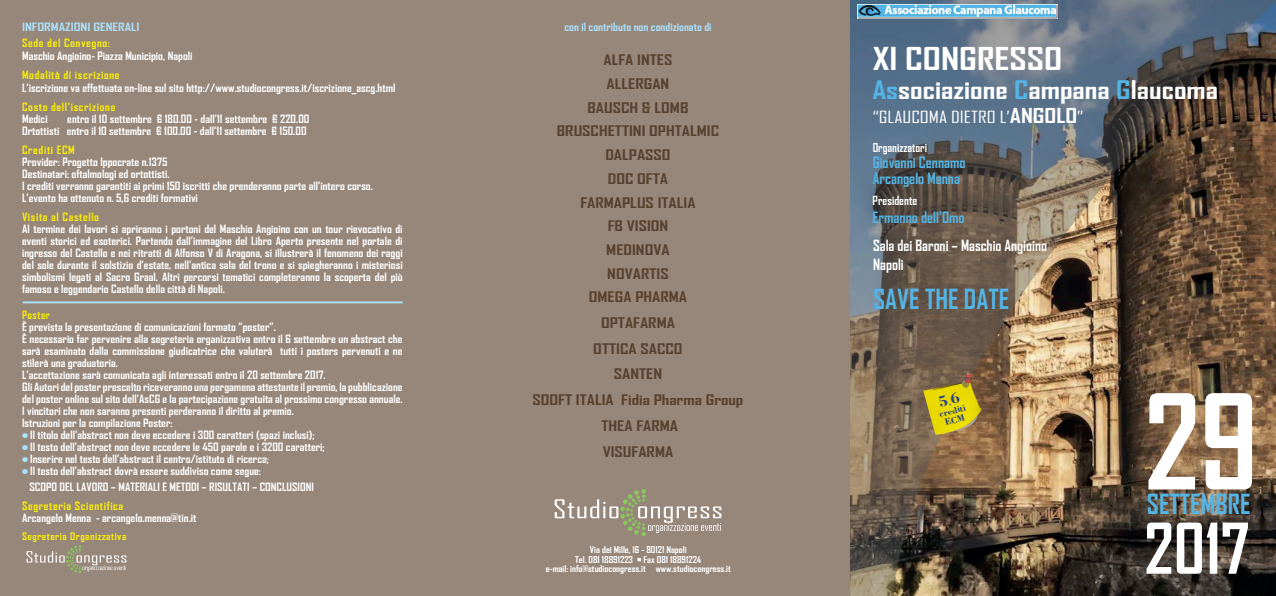
<style>
.page{position:relative;width:1276px;height:596px;background:#fff}
.page>*{position:absolute;margin:0;border:0;box-sizing:border-box;transform-origin:0 0}
.t1{font:700 125.9px "Agency FB";color:#fff}
.t2{font:700 66.9px "Agency FB";color:#fff}
.t3{font:700 30.2px "Agency FB";color:#fff;scale:1.26 1}
.t4{font:700 26.6px "Agency FB";color:#53b4e5}
.t5{font:700 24.5px "Agency FB";color:#fff;scale:1.26 1}
.t6{font:16.1px "Agency FB";color:#fff;scale:1.26 1}
.t7{font:700 15px/16px "Agency FB";color:#53b4e5}
.t8{font:700 14.8px/18.7px "Agency FB";color:#fff}
.t9{font:700 14px "Agency FB";color:#58412e;scale:1.3 1}
.t10{font:700 12px "Agency FB";color:#fff}
.t11{font:700 11.8px "Agency FB";color:#fff}
.t12{font:700 11px/12px "Agency FB";color:#fff;text-align:justify;scale:1.08 1}
.t13{font:700 11px "Agency FB";letter-spacing:.05em;color:#f9ee06;scale:1.08 1}
.t14{font:700 11px "Agency FB";color:#aae0f9;scale:1.09 1}
.t15{font:700 11px "Agency FB";color:#aae0f9;scale:1.3 1}
.t16{font:700 11px "Agency FB";letter-spacing:.05em;color:#f9ee06}
.t17{font:700 10px "Agency FB";letter-spacing:.05em;color:#f9ee06;scale:1.08 1}
.t18{font:700 9.5px "Bodoni";color:#253f8e}
.t19{font:700 9px "Agency FB";color:#fff;scale:1.08 1}
.s1{color:#aae0f9}
.s2{color:#53b4e5}
.s3{font-weight:700;font-size:19.7px}
</style>
<div class="page">
<div style="left:0;top:0;width:850px;height:595px;background:#97877b"></div>
<img style="left:850px;top:0;width:426px;height:595px">
<img style="left:857px;top:5px;width:200px;height:14px">
<svg style="left:554px;top:489px;width:167px;height:47px"></svg>
<svg style="left:26px;top:545px;width:101px;height:28px"></svg>
<hr style="left:23px;top:301px;width:380px;height:2px;background:#aae0f9">
<img style="left:923px;top:381px;width:11px;height:53px">
<svg style="left:934px;top:373px;width:47px;height:62px;background:#c3ad1b"></svg>
<p class="t15" style="left:22px;top:20px;width:92px">INFORMAZIONI GENERALI</p>
<p class="t13" style="left:22px;top:36px;width:83px">Sede del Convegno:</p>
<p class="t12" style="left:22px;top:49px;width:159px">Maschio Angioino- Piazza Municipio, Napoli</p>
<p class="t13" style="left:22px;top:68px;width:92px">Modalità di iscrizione</p>
<p class="t12" style="left:22px;top:81px;width:347px">L’iscrizione va effettuata on-line sul sito http://www.studiocongress.it/iscrizione_ascg.html</p>
<p class="t13" style="left:22px;top:100px;width:88px">Costo dell’iscrizione</p>
<p class="t12" style="left:22px;top:112px;width:25px">Medici</p>
<p class="t12" style="left:67px;top:112px;width:226px">entro il 10 settembre € 180.00 - dall’11 settembre € 220.00</p>
<p class="t12" style="left:22px;top:124px;width:265px">Ortottisti entro il 10 settembre € 100.00 - dall’11 settembre € 150.00</p>
<p class="t13" style="left:22px;top:143px;width:50px">Crediti ECM</p>
<p class="t12" style="left:22px;top:155px;width:136px">Provider: Progetto Ippocrate n.1375</p>
<p class="t12" style="left:22px;top:167px;width:138px">Destinatari: oftalmologi ed ortottisti.</p>
<p class="t12" style="left:22px;top:179px;width:326px">I crediti verranno garantiti ai primi 150 iscritti che prenderanno parte all’intero corso.</p>
<p class="t12" style="left:22px;top:191px;width:164px">L’evento ha ottenuto n. 5,6 crediti formativi</p>
<p class="t13" style="left:22px;top:209px;width:73px">Visita al Castello</p>
<p class="t12" style="left:22px;top:222px;width:354px">Al termine dei lavori si apriranno i portoni del Maschio Angioino con un tour rievocativo di eventi storici ed esoterici. Partendo dall’immagine del Libro Aperto presente nel portale di ingresso del Castello e nei ritratti di Alfonso V di Aragona, si illustrerà il fenomeno dei raggi del sole durante il solstizio d’estate, nell’antica sala del trono e si spiegheranno i misteriosi simbolismi legati al Sacro Graal. Altri percorsi tematici completeranno la scoperta del più famoso e leggendario Castello della città di Napoli.</p>
<p class="t16" style="left:22px;top:308px;width:29px">Poster</p>
<p class="t12" style="left:22px;top:320px;width:236px">È prevista la presentazione di comunicazioni formato ”poster”.</p>
<p class="t12" style="left:22px;top:332px;width:354px">È necessario far pervenire alla segreteria organizzativa entro il 6 settembre un abstract che sarà esaminato dalla commissione giudicatrice che valuterà tutti i posters pervenuti e ne stilerà una graduatoria.</p>
<p class="t12" style="left:22px;top:368px;width:283px">L’accettazione sarà comunicata agli interessati entro il 20 settembre 2017.</p>
<p class="t12" style="left:22px;top:380px;width:354px">Gli Autori del poster prescelto riceveranno una pergamena attestante il premio, la pubblicazione del poster online sul sito dell’AsCG e la partecipazione gratuita al prossimo congresso annuale.</p>
<p class="t12" style="left:22px;top:404px;width:253px">I vincitori che non saranno presenti perderanno il diritto al premio.</p>
<p class="t12" style="left:22px;top:416px;width:141px">Istruzioni per la compilazione Poster:</p>
<p class="t12" style="left:22px;top:428px;width:272px"><span class="s1">●</span> Il titolo dell’abstract non deve eccedere i 300 caratteri (spazi inclusi);</p>
<p class="t12" style="left:22px;top:440px;width:282px"><span class="s1">●</span> Il testo dell’abstract non deve eccedere le 450 parole e i 3200 caratteri;</p>
<p class="t12" style="left:22px;top:452px;width:230px"><span class="s1">●</span> Inserire nel testo dell’abstract il centro/istituto di ricerca;</p>
<p class="t12" style="left:22px;top:464px;width:223px"><span class="s1">●</span> Il testo dell’abstract dovrà essere suddiviso come segue:</p>
<p class="t12" style="left:29px;top:480px;width:265px">SCOPO DEL LAVORO – MATERIALI E METODI – RISULTATI – CONCLUSIONI</p>
<p class="t13" style="left:22px;top:499px;width:95px">Segreteria Scientifica</p>
<p class="t12" style="left:22px;top:511px;width:163px">Arcangelo Menna - arcangelo.menna@tin.it</p>
<p class="t17" style="left:22px;top:529px;width:98px">Segreteria Organizzativa</p>
<p class="t14" style="left:564px;top:20px;width:137px">con il contributo non condizionato di</p>
<p class="t9" style="left:603px;top:51px;width:54px">ALFA INTES</p>
<p class="t9" style="left:606px;top:75px;width:50px">ALLERGAN</p>
<p class="t9" style="left:587px;top:99px;width:79px">BAUSCH &amp; LOMB</p>
<p class="t9" style="left:557px;top:122px;width:126px">BRUSCHETTINI OPHTALMIC</p>
<p class="t9" style="left:605px;top:146px;width:52px">DALPASSO</p>
<p class="t9" style="left:608px;top:170px;width:48px">DOC OFTA</p>
<p class="t9" style="left:580px;top:193px;width:90px">FARMAPLUS ITALIA</p>
<p class="t9" style="left:608px;top:217px;width:48px">FB VISION</p>
<p class="t9" style="left:606px;top:241px;width:50px">MEDINOVA</p>
<p class="t9" style="left:607px;top:264px;width:49px">NOVARTIS</p>
<p class="t9" style="left:589px;top:288px;width:77px">OMEGA PHARMA</p>
<p class="t9" style="left:601px;top:314px;width:58px">OPTAFARMA</p>
<p class="t9" style="left:593px;top:339px;width:70px">OTTICA SACCO</p>
<p class="t9" style="left:614px;top:365px;width:39px">SANTEN</p>
<p class="t9" style="left:532px;top:391px;width:164px">SOOFT ITALIA Fidia Pharma Group</p>
<p class="t9" style="left:601px;top:416px;width:60px">THEA FARMA</p>
<p class="t9" style="left:602px;top:442px;width:56px">VISUFARMA</p>
<p class="t19" style="left:590px;top:543px;width:91px">Via dei Mille, 16 - 80121 Napoli</p>
<p class="t19" style="left:575px;top:553px;width:118px">Tel. 081 18891223 • Fax 081 18891224</p>
<p class="t19" style="left:546px;top:562px;width:173px">e-mail: info@studiocongress.it www.studiocongress.it</p>
<p class="t3" style="left:872px;top:40px;width:152px">XI CONGRESSO</p>
<p class="t5" style="left:872px;top:75px;width:276px"><span class="s2">As</span>sociazione <span class="s2">C</span>ampana <span class="s2">G</span>laucoma</p>
<p class="t6" style="left:872px;top:107px;width:169px">“GLAUCOMA DIETRO L’<span class="s3">ANGOLO</span>”</p>
<p class="t11" style="left:872px;top:140px;width:56px">Organizzatori</p>
<p class="t7" style="left:872px;top:154px;width:95px">Giovanni Cennamo<br>Arcangelo Menna</p>
<p class="t10" style="left:872px;top:193px;width:46px">Presidente</p>
<p class="t7" style="left:872px;top:209px;width:94px">Ermanno dell’Omo</p>
<p class="t8" style="left:873px;top:236px;width:175px">Sala dei Baroni – Maschio Angioino<br>Napoli</p>
<p class="t4" style="left:873px;top:282px;width:138px">SAVE THE DATE</p>
<p class="t18" style="left:937px;top:408px;width:29px;rotate:-14deg">crediti</p>
<p class="t1" style="left:1144px;top:363px;width:115px">29</p>
<p class="t4" style="left:1147px;top:487px;width:105px">SETTEMBRE</p>
<p class="t2" style="left:1144px;top:506px;width:107px">2017</p>
</div>
